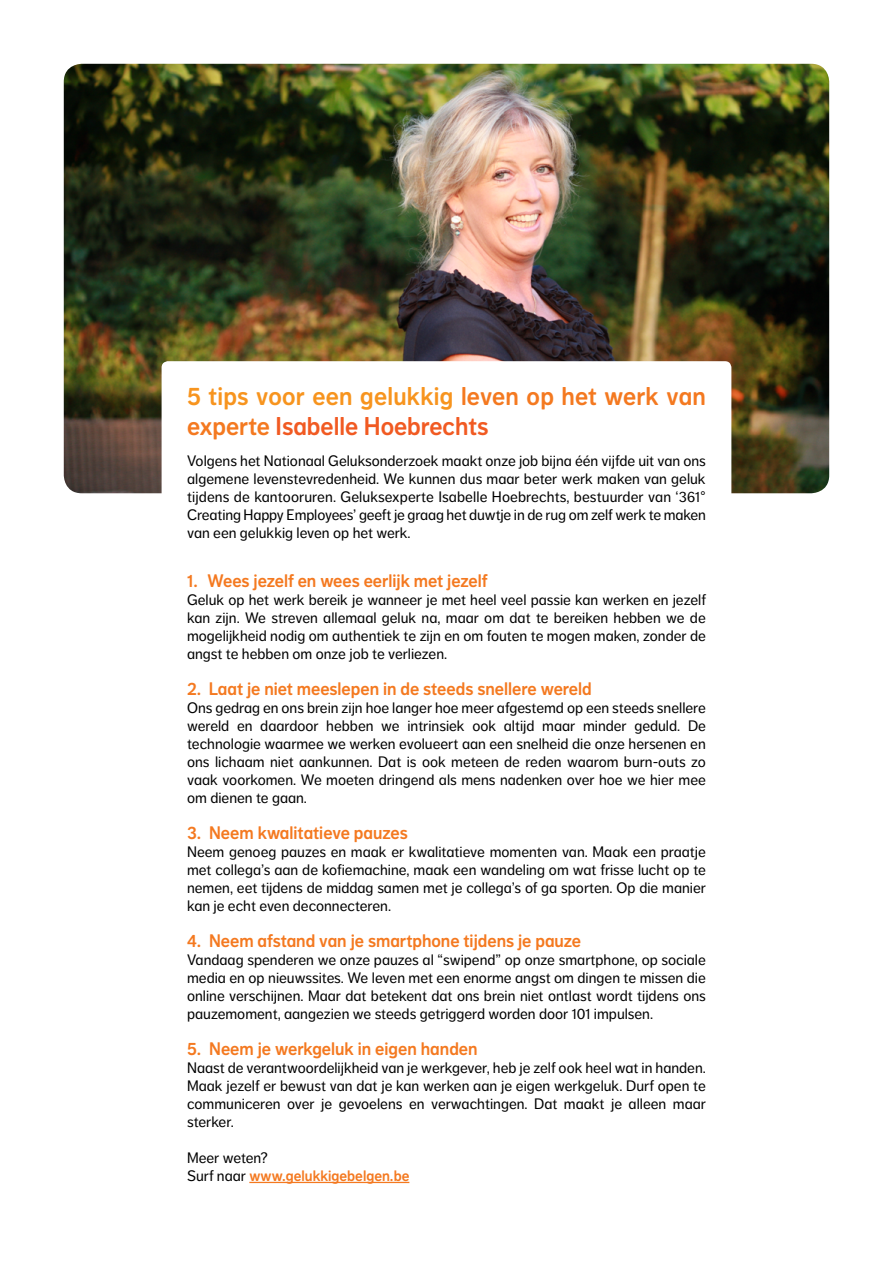
<style>
.page{position:relative;width:893px;height:1263px;background:#fff}
.page>*{position:absolute;margin:0;border:0;box-sizing:border-box;transform-origin:0 0}
.t1{font:25.5px/30.6px "NN Dagny Display";color:#f47920}
.t2{font:18px "NN Dagny Display";color:#f47920}
.t3{font:15px/18px "NN Dagny Text";color:#000;text-align:justify}
.t4{font:15px "NN Dagny Display";color:#f47920}
.s1{color:#f7941e}
.s2{color:#f15a22}
.s3{font-family:"NN Dagny Text";color:#000}
</style>
<div class="page">
<img style="left:64px;top:64px;width:765px;height:429px">
<div style="left:162px;top:361px;width:569px;height:890px;background:#fff;border-radius:6px"></div>
<hr style="left:249px;top:1182px;width:160px;height:1px;background:#f47920">
<h1 class="t1" style="left:187px;top:381px;width:520px"><span class="s1">5 tips voor een gelukkig</span> leven op het werk van experte <span class="s2">Isabelle Hoebrechts</span></h1>
<p class="t3" style="left:187px;top:452px;width:520px">Volgens het Nationaal Geluksonderzoek maakt onze job bijna één vijfde uit van ons algemene levenstevredenheid. We kunnen dus maar beter werk maken van geluk tijdens de kantooruren. Geluksexperte Isabelle Hoebrechts, bestuurder van ‘361° Creating Happy Employees’ geeft je graag het duwtje in de rug om zelf werk te maken van een gelukkig leven op het werk.</p>
<p class="t2" style="left:187px;top:570px;width:302px">1. Wees jezelf en wees eerlijk met jezelf</p>
<p class="t3" style="left:187px;top:591px;width:520px">Geluk op het werk bereik je wanneer je met heel veel passie kan werken en jezelf kan zijn. We streven allemaal geluk na, maar om dat te bereiken hebben we de mogelijkheid nodig om authentiek te zijn en om fouten te mogen maken, zonder de angst te hebben om onze job te verliezen.</p>
<p class="t2" style="left:187px;top:678px;width:406px">2. Laat je niet meeslepen in de steeds snellere wereld</p>
<p class="t3" style="left:187px;top:699px;width:520px">Ons gedrag en ons brein zijn hoe langer hoe meer afgestemd op een steeds snellere wereld en daardoor hebben we intrinsiek ook altijd maar minder geduld. De technologie waarmee we werken evolueert aan een snelheid die onze hersenen en ons lichaam niet aankunnen. Dat is ook meteen de reden waarom burn-outs zo vaak voorkomen. We moeten dringend als mens nadenken over hoe we hier mee om dienen te gaan.</p>
<p class="t2" style="left:187px;top:822px;width:222px">3. Neem kwalitatieve pauzes</p>
<p class="t3" style="left:187px;top:843px;width:520px">Neem genoeg pauzes en maak er kwalitatieve momenten van. Maak een praatje met collega’s aan de kofiemachine, maak een wandeling om wat frisse lucht op te nemen, eet tijdens de middag samen met je collega’s of ga sporten. Op die manier kan je echt even deconnecteren.</p>
<p class="t2" style="left:187px;top:930px;width:396px">4. Neem afstand van je smartphone tijdens je pauze</p>
<p class="t3" style="left:187px;top:951px;width:520px">Vandaag spenderen we onze pauzes al “swipend” op onze smartphone, op sociale media en op nieuwssites. We leven met een enorme angst om dingen te missen die online verschijnen. Maar dat betekent dat ons brein niet ontlast wordt tijdens ons pauzemoment, aangezien we steeds getriggerd worden door 101 impulsen.</p>
<p class="t2" style="left:187px;top:1038px;width:292px">5. Neem je werkgeluk in eigen handen</p>
<p class="t3" style="left:187px;top:1059px;width:520px">Naast de verantwoordelijkheid van je werkgever, heb je zelf ook heel wat in handen.<br>Maak jezelf er bewust van dat je kan werken aan je eigen werkgeluk. Durf open te communiceren over je gevoelens en verwachtingen. Dat maakt je alleen maar sterker.</p>
<p class="t3" style="left:187px;top:1149px;width:82px">Meer weten?</p>
<p class="t4" style="left:187px;top:1167px;width:224px"><span class="s3">Surf naar</span> www.gelukkigebelgen.be</p>
</div>
